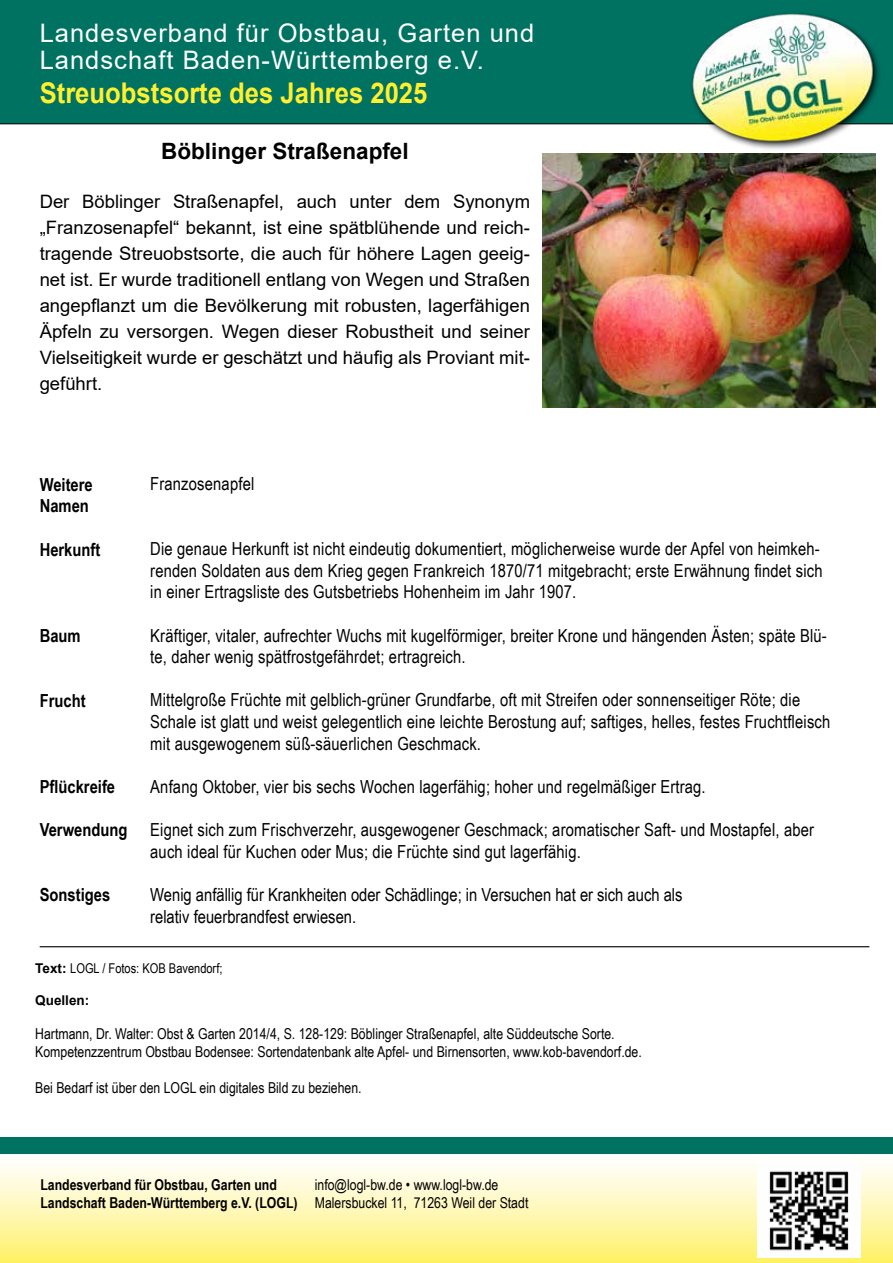
<style>
.page{position:relative;width:893px;height:1263px;background:#fff}
.page>*{position:absolute;margin:0;border:0;box-sizing:border-box;transform-origin:0 0}
.t1{font:700 28.5px "Arial";color:#ffef2c;scale:.9 1}
.t2{font:25.5px/27.6px "Arial";letter-spacing:.04em;color:#fff}
.t3{font:700 22.5px "Arial";color:#000}
.t4{font:18.45px/26.1px "Arial";color:#000;text-align:justify}
.t5{font:18px/21.6px "Arial Narrow";letter-spacing:.01em;color:#000}
.t6{font:700 18px/21.6px "Arial Narrow";color:#000}
.t7{font:15px/18px "Arial Narrow";color:#000}
.t8{font:700 15px/18px "Arial Narrow";color:#000}
.t9{font:13.5px "Arial Narrow";color:#000}
.t10{font:700 13.5px "Arial";color:#000}
.s1{font-family:"Arial";font-weight:700}
</style>
<div class="page">
<div style="left:0;top:0;width:893px;height:124px;background:#007262"></div>
<div style="left:689px;top:11px;width:194px;height:140px;background:#000;opacity:.75"></div>
<img style="left:690px;top:11px;width:186px;height:134px">
<hr style="left:40px;top:946px;width:829px;height:1px;background:#000">
<div style="left:0;top:1137px;width:893px;height:17px;background:#007262"></div>
<div style="left:0;top:1154px;width:893px;height:109px;background:linear-gradient(to bottom,#fff,#fff169)"></div>
<img style="left:757px;top:1163px;width:103px;height:95px">
<img style="left:542px;top:153px;width:334px;height:254px">
<h2 class="t2" style="left:40px;top:19px;width:496px">Landesverband für Obstbau, Garten und<br>Landschaft Baden-Württemberg e.V.</h2>
<h1 class="t1" style="left:40px;top:73px;width:432px">Streuobstsorte des Jahres 2025</h1>
<p class="t3" style="left:161px;top:136px;width:249px">Böblinger Straßenapfel</p>
<p class="t4" style="left:40px;top:188px;width:492px">Der Böblinger Straßenapfel, auch unter dem Synonym „Franzosenapfel“ bekannt, ist eine spätblühende und reich&shy;tragende Streuobstsorte, die auch für höhere Lagen geeig&shy;net ist. Er wurde traditionell entlang von Wegen und Straßen angepflanzt um die Bevölkerung mit robusten, lagerfähigen Äpfeln zu versorgen. Wegen dieser Robustheit und seiner Vielseitigkeit wurde er geschätzt und häufig als Proviant mit&shy;geführt.</p>
<p class="t6" style="left:40px;top:473px;width:55px">Weitere<br>Namen</p>
<p class="t6" style="left:40px;top:537px;width:62px">Herkunft</p>
<p class="t6" style="left:40px;top:624px;width:43px">Baum</p>
<p class="t6" style="left:40px;top:689px;width:47px">Frucht</p>
<p class="t6" style="left:40px;top:775px;width:77px">Pflückreife</p>
<p class="t6" style="left:40px;top:818px;width:89px">Verwendung</p>
<p class="t6" style="left:40px;top:883px;width:72px">Sonstiges</p>
<p class="t5" style="left:150px;top:473px;width:106px">Franzosenapfel</p>
<p class="t5" style="left:150px;top:537px;width:674px">Die genaue Herkunft ist nicht eindeutig dokumentiert, möglicherweise wurde der Apfel von heimkeh&shy;renden Soldaten aus dem Krieg gegen Frankreich 1870/71 mitgebracht; erste Erwähnung findet sich in einer Ertragsliste des Gutsbetriebs Hohenheim im Jahr 1907.</p>
<p class="t5" style="left:150px;top:624px;width:678px">Kräftiger, vitaler, aufrechter Wuchs mit kugelförmiger, breiter Krone und hängenden Ästen; späte Blü&shy;te, daher wenig spätfrostgefährdet; ertragreich.</p>
<p class="t5" style="left:150px;top:689px;width:682px">Mittelgroße Früchte mit gelblich-grüner Grundfarbe, oft mit Streifen oder sonnenseitiger Röte; die<br>Schale ist glatt und weist gelegentlich eine leichte Berostung auf; saftiges, helles, festes Fruchtfleisch mit ausgewogenem süß-säuerlichen Geschmack.</p>
<p class="t5" style="left:150px;top:775px;width:557px">Anfang Oktober, vier bis sechs Wochen lagerfähig; hoher und regelmäßiger Ertrag.</p>
<p class="t5" style="left:150px;top:818px;width:665px">Eignet sich zum Frischverzehr, ausgewogener Geschmack; aromatischer Saft- und Mostapfel, aber auch ideal für Kuchen oder Mus; die Früchte sind gut lagerfähig.</p>
<p class="t5" style="left:150px;top:883px;width:534px">Wenig anfällig für Krankheiten oder Schädlinge; in Versuchen hat er sich auch als relativ feuerbrandfest erwiesen.</p>
<p class="t9" style="left:35px;top:958px;width:189px"><span class="s1">Text:</span> LOGL / Fotos: KOB Bavendorf;</p>
<p class="t10" style="left:35px;top:991px;width:56px">Quellen:</p>
<p class="t7" style="left:35px;top:1024px;width:608px">Hartmann, Dr. Walter: Obst &amp; Garten 2014/4, S. 128-129: Böblinger Straßenapfel, alte Süddeutsche Sorte.<br>Kompetenzzentrum Obstbau Bodensee: Sortendatenbank alte Apfel- und Birnensorten, www.kob-bavendorf.de.</p>
<p class="t7" style="left:35px;top:1078px;width:328px">Bei Bedarf ist über den LOGL ein digitales Bild zu beziehen.</p>
<p class="t8" style="left:40px;top:1174px;width:259px">Landesverband für Obstbau, Garten und<br>Landschaft Baden-Württemberg e.V. (LOGL)</p>
<p class="t7" style="left:315px;top:1175px;width:215px">info@logl-bw.de • www.logl-bw.de<br>Malersbuckel 11, 71263 Weil der Stadt</p>
</div>
